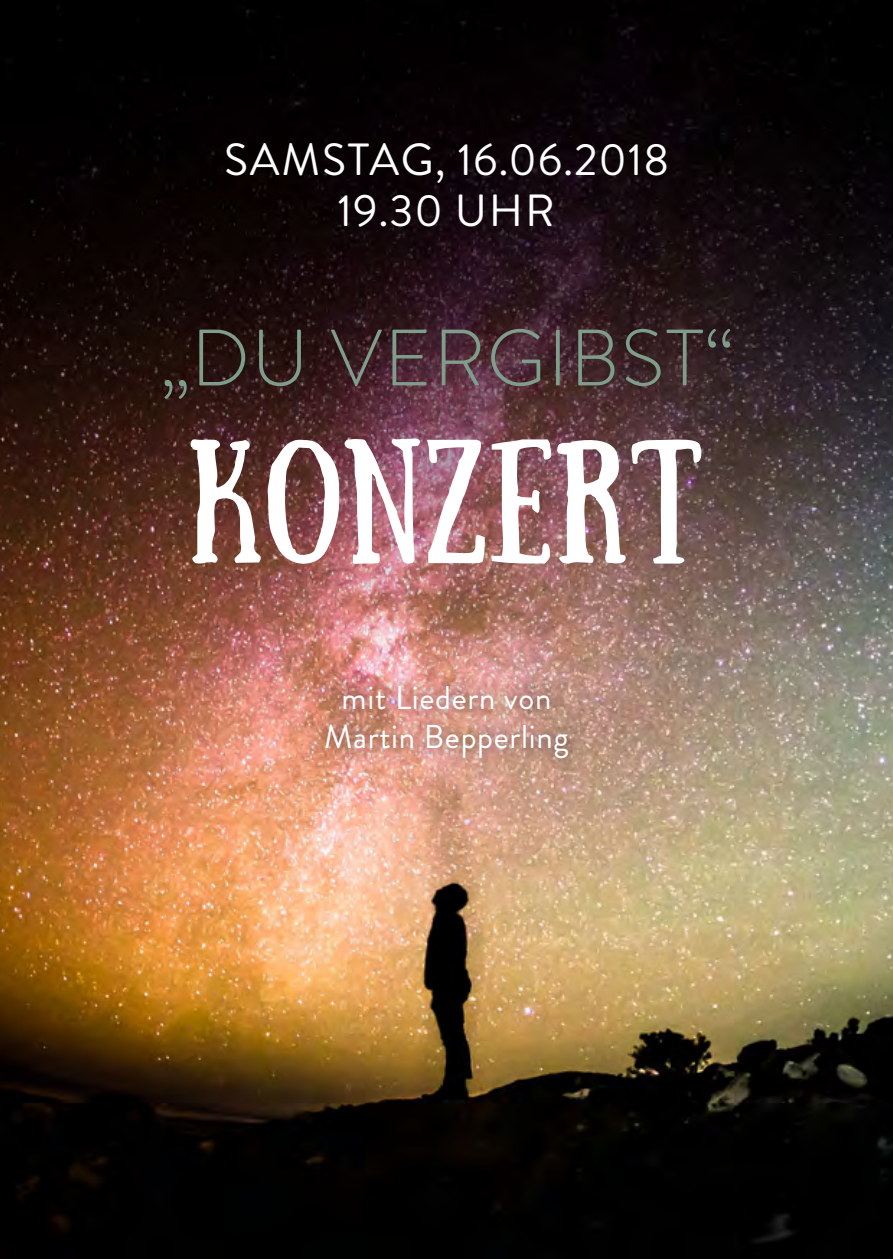
<style>
.page{position:relative;width:893px;height:1259px;background:#fff}
.page>*{position:absolute;margin:0;border:0;box-sizing:border-box;transform-origin:0 0}
.t1{font:123.9px "Sunday";letter-spacing:.01em;color:#fff}
.t2{font:300 79.8px "Brandon Grotesque";letter-spacing:.02em;color:#7e9d8a}
.t3{font:45px/51px "Brandon Grotesque";letter-spacing:.02em;color:#fff;text-align:center}
.t4{font:33px/39.6px "Brandon Grotesque";letter-spacing:.02em;color:#fff;text-align:center}
</style>
<div class="page">
<img style="left:0;top:0;width:893px;height:1259px">
<div style="left:310px;top:670px;width:274px;height:104px;background:#231f20;opacity:.75"></div>
<h3 class="t3" style="left:224px;top:135px;width:447px">SAMSTAG, 16.06.2018<br>19.30 UHR</h3>
<h2 class="t2" style="left:159px;top:303px;width:576px">„DU VERGIBST“</h2>
<h1 class="t1" style="left:189px;top:417px;width:516px">KONZERT</h1>
<p class="t4" style="left:324px;top:678px;width:246px">mit Liedern von<br>Martin Bepperling</p>
</div>
